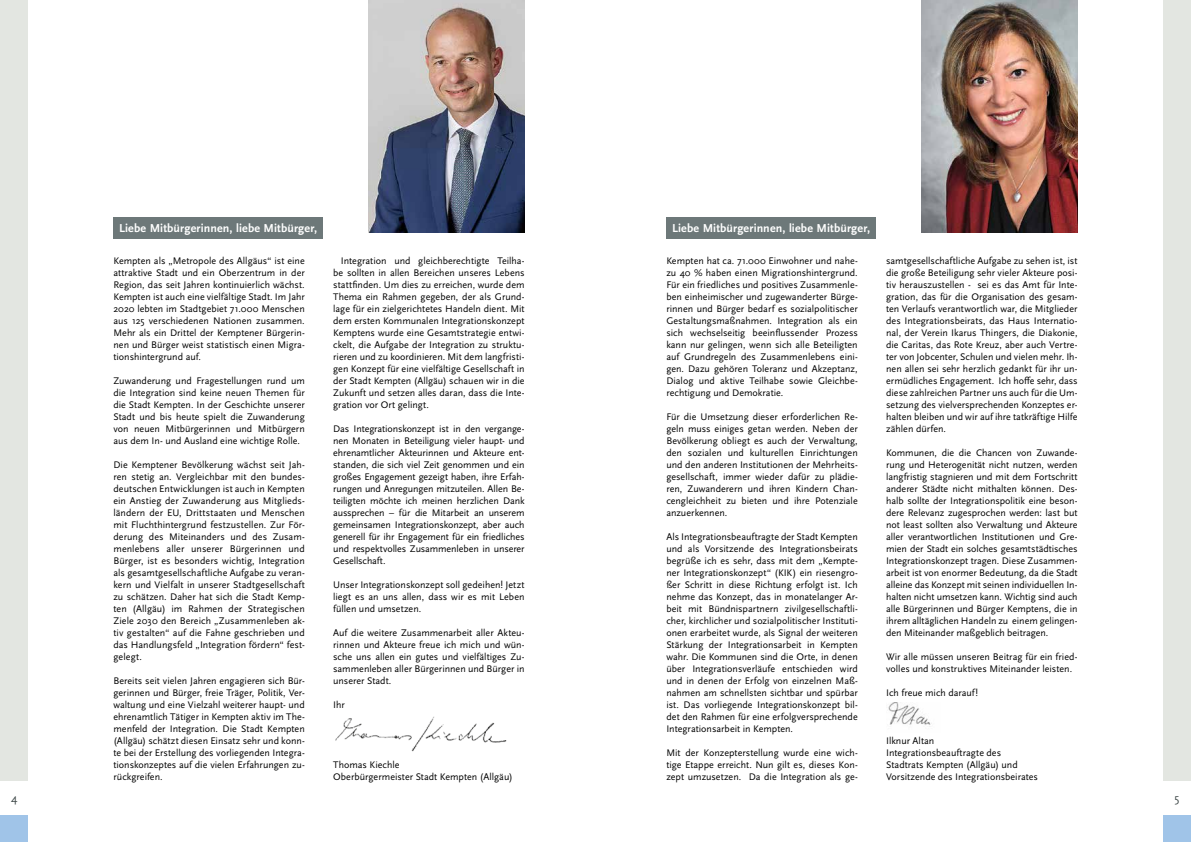
<style>
.page{position:relative;width:1191px;height:842px;background:#fff}
.page>*{position:absolute;margin:0;border:0;box-sizing:border-box;transform-origin:0 0}
.t1{font:700 12px "Scala Sans Pro";letter-spacing:.01em;color:#fff}
.t2{font:12px "Scala Sans Pro";color:#3c4646}
.t3{font:10px/12px "Scala Sans Pro";color:#000;text-align:justify}
</style>
<div class="page">
<div style="left:1162px;top:815px;width:29px;height:27px;background:#a0c4e8"></div>
<div style="left:1162px;top:0;width:29px;height:781px;background:#e3e6e1"></div>
<div style="left:0;top:815px;width:28px;height:27px;background:#a0c4e8"></div>
<div style="left:0;top:0;width:28px;height:781px;background:#e3e6e1"></div>
<img style="left:369px;top:0;width:155px;height:232px">
<div style="left:113px;top:217px;width:209px;height:21px;background:#6d7879"></div>
<img style="left:335px;top:716px;width:172px;height:36px">
<img style="left:921px;top:0;width:156px;height:232px">
<div style="left:666px;top:217px;width:209px;height:21px;background:#6d7879"></div>
<img style="left:888px;top:703px;width:44px;height:24px">
<p class="t1" style="left:119px;top:221px;width:199px">Liebe Mitbürgerinnen, liebe Mitbürger,</p>
<p class="t3" style="left:113px;top:255px;width:193px">Kempten als „Metropole des Allgäus“ ist eine attraktive Stadt und ein Oberzentrum in der Region, das seit Jahren kontinuierlich wächst.<br>Kempten ist auch eine vielfältige Stadt. Im Jahr 2020 lebten im Stadtgebiet 71.000 Menschen aus 125 verschiedenen Nationen zusammen.<br>Mehr als ein Drittel der Kemptener Bürgerin&shy;nen und Bürger weist statistisch einen Migra&shy;tionshintergrund auf.</p>
<p class="t3" style="left:113px;top:375px;width:193px">Zuwanderung und Fragestellungen rund um die Integration sind keine neuen Themen für die Stadt Kempten. In der Geschichte unserer Stadt und bis heute spielt die Zuwanderung von neuen Mitbürgerinnen und Mitbürgern aus dem In- und Ausland eine wichtige Rolle.</p>
<p class="t3" style="left:113px;top:459px;width:193px">Die Kemptener Bevölkerung wächst seit Jah&shy;ren stetig an. Vergleichbar mit den bundes&shy;deutschen Entwicklungen ist auch in Kempten ein Anstieg der Zuwanderung aus Mitglieds&shy;ländern der EU, Drittstaaten und Menschen mit Fluchthintergrund festzustellen. Zur För&shy;derung des Miteinanders und des Zusam&shy;menlebens aller unserer Bürgerinnen und Bürger, ist es besonders wichtig, Integration als gesamtgesellschaftliche Aufgabe zu veran&shy;kern und Vielfalt in unserer Stadtgesellschaft zu schätzen. Daher hat sich die Stadt Kemp&shy;ten (Allgäu) im Rahmen der Strategischen Ziele 2030 den Bereich „Zusammenleben ak&shy;tiv gestalten“ auf die Fahne geschrieben und das Handlungsfeld „Integration fördern“ fest&shy;gelegt.</p>
<p class="t3" style="left:113px;top:675px;width:193px">Bereits seit vielen Jahren engagieren sich Bür&shy;gerinnen und Bürger, freie Träger, Politik, Ver&shy;waltung und eine Vielzahl weiterer haupt- und ehrenamtlich Tätiger in Kempten aktiv im The&shy;menfeld der Integration. Die Stadt Kempten (Allgäu) schätzt diesen Einsatz sehr und konn&shy;te bei der Erstellung des vorliegenden Integra&shy;tionskonzeptes auf die vielen Erfahrungen zu&shy;rückgreifen.</p>
<p class="t3" style="left:333px;top:255px;width:193px;text-indent:8px">Integration und gleichberechtigte Teilha&shy;be sollten in allen Bereichen unseres Lebens stattfinden. Um dies zu erreichen, wurde dem Thema ein Rahmen gegeben, der als Grund&shy;lage für ein zielgerichtetes Handeln dient. Mit dem ersten Kommunalen Integrationskonzept Kemptens wurde eine Gesamtstrategie entwi&shy;ckelt, die Aufgabe der Integration zu struktu&shy;rieren und zu koordinieren. Mit dem langfristi&shy;gen Konzept für eine vielfältige Gesellschaft in der Stadt Kempten (Allgäu) schauen wir in die Zukunft und setzen alles daran, dass die Inte&shy;gration vor Ort gelingt.</p>
<p class="t3" style="left:333px;top:423px;width:193px">Das Integrationskonzept ist in den vergange&shy;nen Monaten in Beteiligung vieler haupt- und ehrenamtlicher Akteurinnen und Akteure ent&shy;standen, die sich viel Zeit genommen und ein großes Engagement gezeigt haben, ihre Erfah&shy;rungen und Anregungen mitzuteilen. Allen Be&shy;teiligten möchte ich meinen herzlichen Dank aussprechen – für die Mitarbeit an unserem gemeinsamen Integrationskonzept, aber auch generell für ihr Engagement für ein friedliches und respektvolles Zusammenleben in unserer Gesellschaft.</p>
<p class="t3" style="left:333px;top:579px;width:193px">Unser Integrationskonzept soll gedeihen! Jetzt liegt es an uns allen, dass wir es mit Leben füllen und umsetzen.</p>
<p class="t3" style="left:333px;top:627px;width:193px">Auf die weitere Zusammenarbeit aller Akteu&shy;rinnen und Akteure freue ich mich und wün&shy;sche uns allen ein gutes und vielfältiges Zu&shy;sammenleben aller Bürgerinnen und Bürger in unserer Stadt.</p>
<p class="t3" style="left:333px;top:699px;width:13px">Ihr</p>
<p class="t3" style="left:333px;top:759px;width:181px">Thomas Kiechle<br>Oberbürgermeister Stadt Kempten (Allgäu)</p>
<p class="t1" style="left:672px;top:221px;width:199px">Liebe Mitbürgerinnen, liebe Mitbürger,</p>
<p class="t3" style="left:666px;top:255px;width:193px">Kempten hat ca. 71.000 Einwohner und nahe&shy;zu 40 % haben einen Migrationshintergrund.<br>Für ein friedliches und positives Zusammenle&shy;ben einheimischer und zugewanderter Bürge&shy;rinnen und Bürger bedarf es sozialpolitischer Gestaltungsmaßnahmen. Integration als ein sich wechselseitig beeinflussender Prozess kann nur gelingen, wenn sich alle Beteiligten auf Grundregeln des Zusammenlebens eini&shy;gen. Dazu gehören Toleranz und Akzeptanz, Dialog und aktive Teilhabe sowie Gleichbe&shy;rechtigung und Demokratie.</p>
<p class="t3" style="left:666px;top:411px;width:193px">Für die Umsetzung dieser erforderlichen Re&shy;geln muss einiges getan werden. Neben der Bevölkerung obliegt es auch der Verwaltung, den sozialen und kulturellen Einrichtungen und den anderen Institutionen der Mehrheits&shy;gesellschaft, immer wieder dafür zu plädie&shy;ren, Zuwanderern und ihren Kindern Chan&shy;cengleichheit zu bieten und ihre Potenziale anzuerkennen.</p>
<p class="t3" style="left:666px;top:531px;width:193px">Als Integrationsbeauftragte der Stadt Kempten und als Vorsitzende des Integrationsbeirats begrüße ich es sehr, dass mit dem „Kempte&shy;ner Integrationskonzept“ (KIK) ein riesengro&shy;ßer Schritt in diese Richtung erfolgt ist. Ich nehme das Konzept, das in monatelanger Ar&shy;beit mit Bündnispartnern zivilgesellschaftli&shy;cher, kirchlicher und sozialpolitischer Instituti&shy;onen erarbeitet wurde, als Signal der weiteren Stärkung der Integrationsarbeit in Kempten wahr. Die Kommunen sind die Orte, in denen über Integrationsverläufe entschieden wird und in denen der Erfolg von einzelnen Maß&shy;nahmen am schnellsten sichtbar und spürbar ist. Das vorliegende Integrationskonzept bil&shy;det den Rahmen für eine erfolgversprechende Integrationsarbeit in Kempten.</p>
<p class="t3" style="left:666px;top:747px;width:193px">Mit der Konzepterstellung wurde eine wich&shy;tige Etappe erreicht. Nun gilt es, dieses Kon&shy;zept umzusetzen. Da die Integration als ge-</p>
<p class="t3" style="left:886px;top:255px;width:193px">samtgesellschaftliche Aufgabe zu sehen ist, ist die große Beteiligung sehr vieler Akteure posi&shy;tiv herauszustellen - sei es das Amt für Inte&shy;gration, das für die Organisation des gesam&shy;ten Verlaufs verantwortlich war, die Mitglieder des Integrationsbeirats, das Haus Internatio&shy;nal, der Verein Ikarus Thingers, die Diakonie, die Caritas, das Rote Kreuz, aber auch Vertre&shy;ter von Jobcenter, Schulen und vielen mehr. Ih&shy;nen allen sei sehr herzlich gedankt für ihr un&shy;ermüdliches Engagement. Ich hoffe sehr, dass diese zahlreichen Partner uns auch für die Um&shy;setzung des vielversprechenden Konzeptes er&shy;halten bleiben und wir auf ihre tatkräftige Hilfe zählen dürfen.</p>
<p class="t3" style="left:886px;top:447px;width:193px">Kommunen, die die Chancen von Zuwande&shy;rung und Heterogenität nicht nutzen, werden langfristig stagnieren und mit dem Fortschritt anderer Städte nicht mithalten können. Des&shy;halb sollte der Integrationspolitik eine beson&shy;dere Relevanz zugesprochen werden: last but not least sollten also Verwaltung und Akteure aller verantwortlichen Institutionen und Gre&shy;mien der Stadt ein solches gesamtstädtisches Integrationskonzept tragen. Diese Zusammen&shy;arbeit ist von enormer Bedeutung, da die Stadt alleine das Konzept mit seinen individuellen In&shy;halten nicht umsetzen kann. Wichtig sind auch alle Bürgerinnen und Bürger Kemptens, die in ihrem alltäglichen Handeln zu einem gelingen&shy;den Miteinander maßgeblich beitragen.</p>
<p class="t3" style="left:886px;top:651px;width:193px">Wir alle müssen unseren Beitrag für ein fried&shy;volles und konstruktives Miteinander leisten.</p>
<p class="t3" style="left:886px;top:687px;width:93px">Ich freue mich darauf!</p>
<p class="t3" style="left:886px;top:735px;width:153px;text-align:left">Ilknur Altan<br>Integrationsbeauftragte des<br>Stadtrats Kempten (Allgäu) und<br>Vorsitzende des Integrationsbeirates</p>
<p class="t2" style="left:11px;top:791px;width:8px">4</p>
<p class="t2" style="left:1174px;top:791px;width:6px">5</p>
</div>
